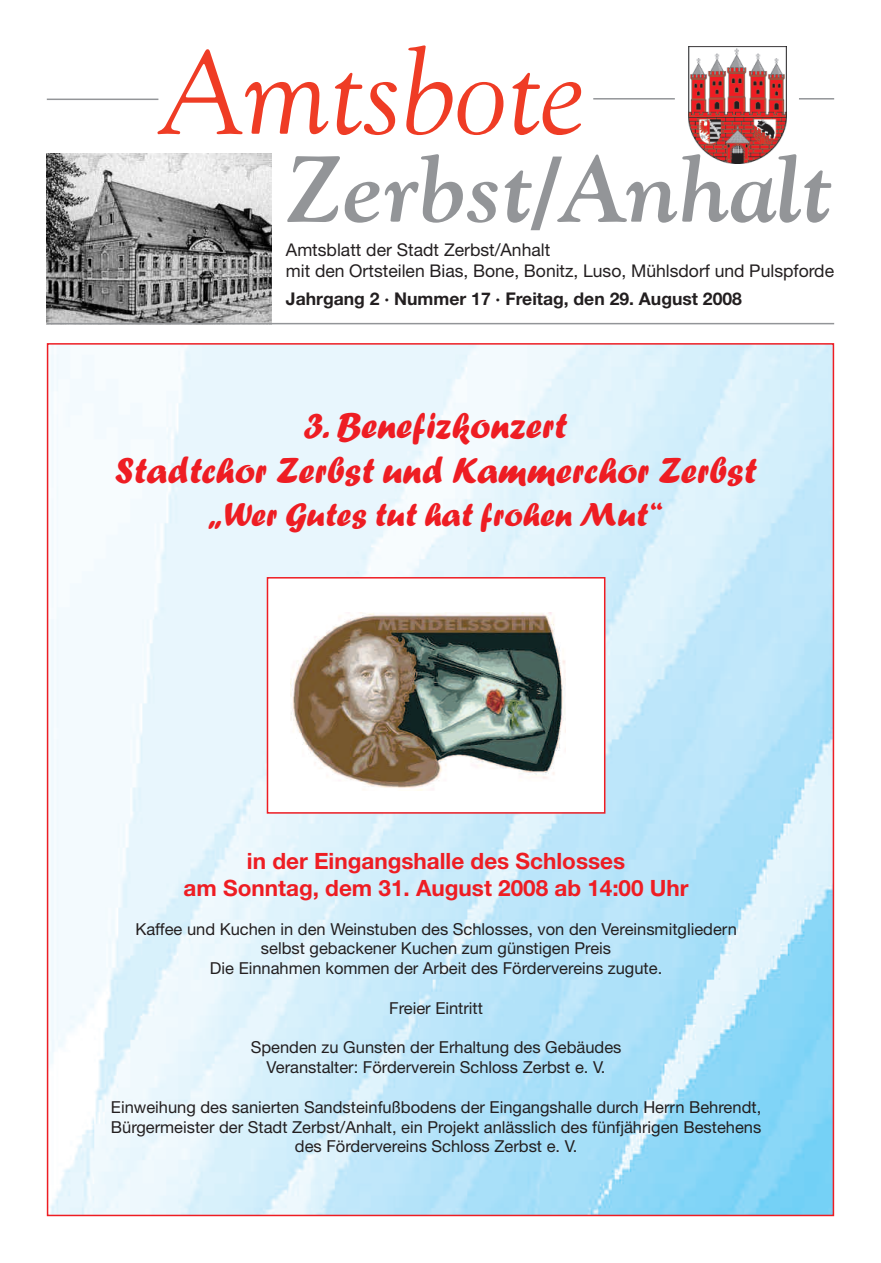
<style>
.page{position:relative;width:881px;height:1263px;background:#fff}
.page>*{position:absolute;margin:0;border:0;box-sizing:border-box;transform-origin:0 0}
.t1{font:italic 118.5px "Goudy";color:#ef3c25}
.t2{font:italic 700 93px "Goudy";color:#939598}
.t3{font:37.5px/45px "Forte";color:#ee1d23;text-align:center}
.t4{font:34.5px "Forte";color:#ee1d23}
.t5{font:700 22.5px/27px "Helvetica Neue LT";color:#ee1d23;text-align:center}
.t6{font:17.55px/21px "Helvetica Neue LT";color:#231f20}
.t7{font:700 17.55px "Helvetica Neue LT";color:#231f20}
.t8{font:16.5px/19.8px "Helvetica Neue LT";color:#231f20;text-align:center}
</style>
<div class="page">
<img style="left:50px;top:346px;width:780px;height:867px">
<img style="left:47px;top:154px;width:224px;height:171px">
<hr style="left:47px;top:99px;width:111px;height:1px;background:#939598">
<svg style="left:688px;top:46px;width:99px;height:84px"></svg>
<img style="left:688px;top:47px;width:97px;height:117px">
<hr style="left:47px;top:323px;width:786px;height:1px;background:#939598">
<hr style="left:593px;top:98px;width:81px;height:2px;background:#939598">
<hr style="left:798px;top:98px;width:35px;height:2px;background:#939598">
<div style="left:268px;top:578px;width:335px;height:234px;background:#fff"></div>
<img style="left:290px;top:613px;width:275px;height:177px">
<div style="left:266px;top:577px;width:339px;height:237px;border:2px solid #ee1d23"></div>
<h1 class="t1" style="left:158px;top:24px;width:429px">Amtsbote</h1>
<h2 class="t2" style="left:286px;top:135px;width:549px">Zerbst/Anhalt</h2>
<p class="t6" style="left:286px;top:240px;width:549px">Amtsblatt der Stadt Zerbst/Anhalt<br>mit den Ortsteilen Bias, Bone, Bonitz, Luso, Mühlsdorf und Pulspforde</p>
<p class="t7" style="left:286px;top:293px;width:457px">Jahrgang 2 · Nummer 17 · Freitag, den 29. August 2008</p>
<h3 class="t3" style="left:115px;top:406px;width:643px">3.Benefizkonzert<br>Stadtchor Zerbst und Kammerchor Zerbst</h3>
<h3 class="t4" style="left:212px;top:502px;width:449px">„Wer Gutes tut hat frohen Mut“</h3>
<h3 class="t5" style="left:183px;top:849px;width:506px">in der Eingangshalle des Schlosses<br>am Sonntag, dem 31. August 2008 ab 14:00 Uhr</h3>
<p class="t8" style="left:135px;top:920px;width:602px">Kaffee und Kuchen in den Weinstuben des Schlosses, von den Vereinsmitgliedern selbst gebackener Kuchen zum günstigen Preis<br>Die Einnahmen kommen der Arbeit des Fördervereins zugute.</p>
<p class="t8" style="left:389px;top:1000px;width:95px">Freier Eintritt</p>
<p class="t8" style="left:250px;top:1039px;width:372px">Spenden zu Gunsten der Erhaltung des Gebäudes<br>Veranstalter: Förderverein Schloss Zerbst e. V.</p>
<p class="t8" style="left:111px;top:1099px;width:651px">Einweihung des sanierten Sandsteinfußbodens der Eingangshalle durch Herrn Behrendt,<br>Bürgermeister der Stadt Zerbst/Anhalt, ein Projekt anlässlich des fünfjährigen Bestehens des Fördervereins Schloss Zerbst e. V.</p>
</div>
